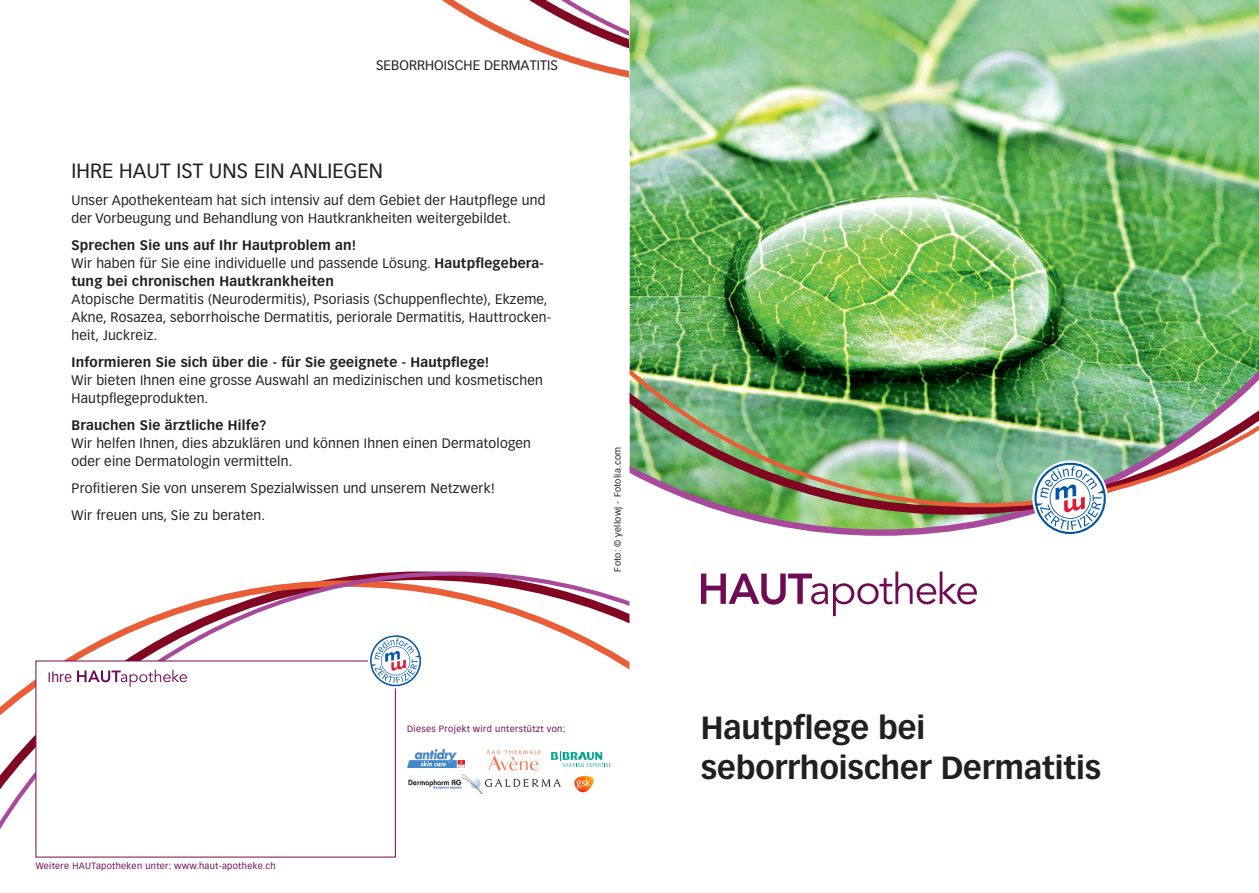
<style>
.page{position:relative;width:1259px;height:893px;background:#fff}
.page>*{position:absolute;margin:0;border:0;box-sizing:border-box;transform-origin:0 0}
.Titel{font:700 31.5px "Vectora LT Pro";letter-spacing:-.005em;color:#231f20}
.Überschrift___Tipps{font:20.25px "Vectora LT Pro";letter-spacing:.005em;color:#231f20}
.Überschrift___Tipps-2{font:13.5px/18px "Vectora LT Pro";letter-spacing:.015em;color:#231f20}
.t1{font:13.5px "Vectora LT Pro";color:#6f0b54}
.t2{font:9px "Vectora LT Pro";letter-spacing:.04em;color:#6f0b54}
.t3{font:9px "Vectora LT Pro";letter-spacing:.03em;color:#231f20}
.s1{font-weight:700}
</style>
<div class="page">
<svg style="left:0;top:571px;width:629px;height:287px"></svg>
<svg style="left:733px;top:515px;width:296px;height:21px"></svg>
<img style="left:629px;top:0;width:630px;height:507px">
<div style="left:36px;top:661px;width:359px;height:196px;background:#fff"></div>
<svg style="left:77px;top:670px;width:110px;height:17px"></svg>
<svg style="left:365px;top:631px;width:60px;height:60px"></svg>
<svg style="left:701px;top:571px;width:276px;height:45px"></svg>
<svg style="left:1029px;top:457px;width:82px;height:77px"></svg>
<img style="left:441px;top:0;width:187px;height:78px">
<img style="left:564px;top:770px;width:39px;height:29px">
<svg style="left:550px;top:751px;width:61px;height:16px"></svg>
<img style="left:408px;top:750px;width:57px;height:17px">
<img style="left:485px;top:751px;width:58px;height:20px">
<img style="left:408px;top:774px;width:75px;height:20px">
<img style="left:486px;top:779px;width:74px;height:8px">
<p class="Überschrift___Tipps-2" style="left:376px;top:56px;width:183px">SEBORRHOISCHE DERMATITIS</p>
<p class="Überschrift___Tipps" style="left:71px;top:158px;width:313px">IHRE HAUT IST UNS EIN ANLIEGEN</p>
<p class="Überschrift___Tipps-2" style="left:71px;top:191px;width:475px">Unser Apothekenteam hat sich intensiv auf dem Gebiet der Hautpflege und der Vorbeugung und Behandlung von Hautkrankheiten weitergebildet.</p>
<p class="Überschrift___Tipps-2" style="left:71px;top:236px;width:481px"><span class="s1">Sprechen Sie uns auf Ihr Hautproblem an!<br></span>Wir haben für Sie eine individuelle und passende Lösung. <span class="s1">Hautpflegebera&shy;tung bei chronischen Hautkrankheiten<br></span>Atopische Dermatitis (Neurodermitis), Psoriasis (Schuppenflechte), Ekzeme, Akne, Rosazea, seborrhoische Dermatitis, periorale Dermatitis, Hauttrocken&shy;heit, Juckreiz.</p>
<p class="Überschrift___Tipps-2" style="left:71px;top:353px;width:473px"><span class="s1">Informieren Sie sich über die - für Sie geeignete - Hautpflege!<br></span>Wir bieten Ihnen eine grosse Auswahl an medizinischen und kosmetischen<br>Hautpflegeprodukten.</p>
<p class="Überschrift___Tipps-2" style="left:71px;top:416px;width:461px"><span class="s1">Brauchen Sie ärztliche Hilfe?<br></span>Wir helfen Ihnen, dies abzuklären und können Ihnen einen Dermatologen oder eine Dermatologin vermitteln.</p>
<p class="Überschrift___Tipps-2" style="left:71px;top:479px;width:425px">Profitieren Sie von unserem Spezialwissen und unserem Netzwerk!</p>
<p class="Überschrift___Tipps-2" style="left:71px;top:506px;width:195px">Wir freuen uns, Sie zu beraten.</p>
<p class="t1" style="left:48px;top:669px;width:26px">Ihre</p>
<p class="t2" style="left:407px;top:724px;width:159px">Dieses Projekt wird unterstützt von:</p>
<p class="t3" style="left:612px;top:571px;width:126px;rotate:-90deg">Foto: © yellowj - Fotolia.com</p>
<p class="t2" style="left:36px;top:860px;width:241px">Weitere HAUTapotheken unter: www.haut-apotheke.ch</p>
<p class="Titel" style="left:701px;top:708px;width:226px">Hautpflege bei</p>
<p class="Titel" style="left:701px;top:749px;width:402px">seborrhoischer Dermatitis</p>
</div>
